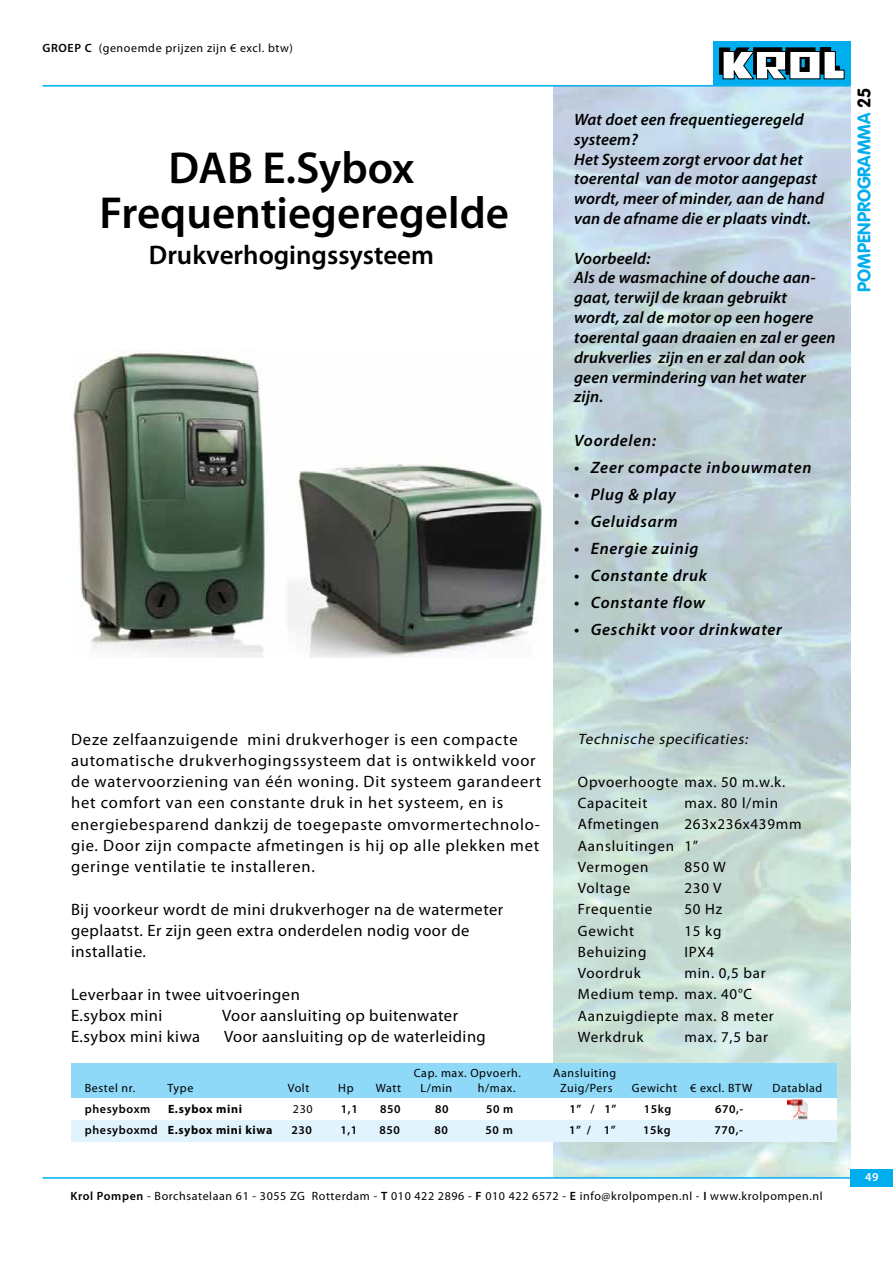
<style>
.page{position:relative;width:893px;height:1263px;background:#fff}
.page>*{position:absolute;margin:0;border:0;box-sizing:border-box;transform-origin:0 0}
.Koppen{font:600 45px "Myriad Pro";color:#000}
.Koppen-2{font:600 27px "Myriad Pro";color:#000}
.t1{font:700 18px "VAG Rounded Std";color:#00aeef}
.balken_onderin{font:16.5px/21.3px "Myriad Pro";letter-spacing:.05em;color:#000}
.kolom_opsomming{font:italic 600 16.5px/19.8px "Myriad Pro";letter-spacing:.01em;color:#000}
.balken_onderin-2{font:16.5px/21.3px "Myriad Pro";letter-spacing:.03em;color:#000}
.kolom_opsomming-2{font:italic 600 16.5px "Myriad Pro";letter-spacing:.05em;color:#000}
.body{font:15px "Myriad Pro";letter-spacing:.05em;color:#000}
.body-2{font:italic 15px "Myriad Pro";color:#000}
.balken_onderin-3{font:12.15px "Myriad Pro";letter-spacing:.05em;color:#000}
.balken_onderin-4{font:12px "Myriad Pro";letter-spacing:.05em;color:#000}
.balken_onderin-5{font:600 12px "Myriad Pro";letter-spacing:.05em;color:#000}
.balken_onderin-6{font:700 12px "Myriad Pro";letter-spacing:.05em;color:#000}
.t2{font:600 12px "Myriad Pro";color:#fff}
.s1{font-weight:600}
.s2{color:#000}
</style>
<div class="page">
<div style="left:713px;top:41px;width:137px;height:44px;background:#00aeef"></div>
<svg style="left:719px;top:47px;width:126px;height:32px;background:#849ca5"></svg>
<div style="left:71px;top:1120px;width:766px;height:21px;background:#e1f4fd"></div>
<hr style="left:43px;top:85px;width:807px;height:2px;background:#00aeef">
<hr style="left:43px;top:1177px;width:808px;height:2px;background:#00aeef">
<div style="left:71px;top:1063px;width:765px;height:35px;background:#8ed8f8"></div>
<div style="left:850px;top:1169px;width:43px;height:17px;background:#00aeef"></div>
<img style="left:788px;top:1099px;width:19px;height:20px">
<img style="left:72px;top:350px;width:472px;height:308px">
<p class="balken_onderin-4" style="left:43px;top:40px;width:252px"><span class="s1">GROEP C</span> (genoemde prijzen zijn € excl. btw)</p>
<p class="Koppen" style="left:169px;top:139px;width:247px">DAB E.Sybox</p>
<p class="Koppen" style="left:100px;top:184px;width:411px">Frequentiegeregelde</p>
<p class="Koppen-2" style="left:149px;top:237px;width:287px">Drukverhogingssysteem</p>
<p class="kolom_opsomming" style="left:574px;top:109px;width:231px">Wat doet een frequentiegeregeld systeem?</p>
<p class="kolom_opsomming" style="left:574px;top:149px;width:251px">Het Systeem zorgt ervoor dat het toerental van de motor aangepast wordt, meer of minder, aan de hand van de afname die er plaats vindt.</p>
<p class="kolom_opsomming" style="left:574px;top:248px;width:78px">Voorbeeld:</p>
<p class="kolom_opsomming" style="left:574px;top:268px;width:243px">Als de wasmachine of douche aan&shy;gaat, terwijl de kraan gebruikt</p>
<p class="kolom_opsomming" style="left:574px;top:307px;width:263px">wordt, zal de motor op een hogere toerental gaan draaien en zal er geen drukverlies zijn en er zal dan ook geen vermindering van het water zijn.</p>
<p class="kolom_opsomming-2" style="left:574px;top:430px;width:83px">Voordelen:</p>
<p class="kolom_opsomming-2" style="left:574px;top:457px;width:239px">• Zeer compacte inbouwmaten</p>
<p class="kolom_opsomming-2" style="left:574px;top:484px;width:103px">• Plug &amp; play</p>
<p class="kolom_opsomming-2" style="left:574px;top:511px;width:105px">• Geluidsarm</p>
<p class="kolom_opsomming-2" style="left:574px;top:538px;width:126px">• Energie zuinig</p>
<p class="kolom_opsomming-2" style="left:574px;top:565px;width:134px">• Constante druk</p>
<p class="kolom_opsomming-2" style="left:574px;top:592px;width:132px">• Constante flow</p>
<p class="kolom_opsomming-2" style="left:574px;top:619px;width:209px">• Geschikt voor drinkwater</p>
<p class="t1" style="left:854px;top:292px;width:206px;rotate:-90deg">POMPENPROGRAMMA <span class="s2">25</span></p>
<p class="balken_onderin" style="left:71px;top:728px;width:472px">Deze zelfaanzuigende mini drukverhoger is een compacte automatische drukverhogingssysteem dat is ontwikkeld voor de watervoorziening van één woning. Dit systeem garandeert het comfort van een constante druk in het systeem, en is energiebesparend dankzij de toegepaste omvormertechnolo&shy;gie. Door zijn compacte afmetingen is hij op alle plekken met geringe ventilatie te installeren.</p>
<p class="balken_onderin-2" style="left:71px;top:898px;width:434px">Bij voorkeur wordt de mini drukverhoger na de watermeter</p>
<p class="balken_onderin-2" style="left:71px;top:919px;width:400px">geplaatst. Er zijn geen extra onderdelen nodig voor de installatie.</p>
<p class="balken_onderin-2" style="left:71px;top:983px;width:230px">Leverbaar in twee uitvoeringen</p>
<p class="balken_onderin-2" style="left:71px;top:1004px;width:93px">E.sybox mini</p>
<p class="balken_onderin-2" style="left:222px;top:1004px;width:238px">Voor aansluiting op buitenwater</p>
<p class="balken_onderin-2" style="left:71px;top:1026px;width:131px">E.sybox mini kiwa</p>
<p class="balken_onderin-2" style="left:224px;top:1026px;width:263px">Voor aansluiting op de waterleiding</p>
<p class="body-2" style="left:578px;top:730px;width:174px">Technische specificaties:</p>
<p class="body" style="left:578px;top:772px;width:209px">Opvoerhoogte max. 50 m.w.k.</p>
<p class="body" style="left:578px;top:794px;width:71px">Capaciteit</p>
<p class="body" style="left:684px;top:794px;width:95px">max. 80 l/min</p>
<p class="body" style="left:578px;top:815px;width:83px">Afmetingen</p>
<p class="body" style="left:684px;top:815px;width:119px">263x236x439mm</p>
<p class="body" style="left:578px;top:836px;width:122px">Aansluitingen 1”</p>
<p class="body" style="left:578px;top:857px;width:72px">Vermogen</p>
<p class="body" style="left:684px;top:857px;width:43px">850 W</p>
<p class="body" style="left:578px;top:879px;width:54px">Voltage</p>
<p class="body" style="left:684px;top:879px;width:39px">230 V</p>
<p class="body" style="left:578px;top:900px;width:76px">Frequentie</p>
<p class="body" style="left:684px;top:900px;width:39px">50 Hz</p>
<p class="body" style="left:578px;top:921px;width:58px">Gewicht</p>
<p class="body" style="left:684px;top:921px;width:38px">15 kg</p>
<p class="body" style="left:578px;top:942px;width:70px">Behuizing</p>
<p class="body" style="left:684px;top:942px;width:31px">IPX4</p>
<p class="body" style="left:578px;top:964px;width:65px">Voordruk</p>
<p class="body" style="left:684px;top:964px;width:83px">min. 0,5 bar</p>
<p class="body" style="left:578px;top:985px;width:176px">Medium temp. max. 40°C</p>
<p class="body" style="left:578px;top:1006px;width:197px">Aanzuigdiepte max. 8 meter</p>
<p class="body" style="left:578px;top:1027px;width:67px">Werkdruk</p>
<p class="body" style="left:684px;top:1027px;width:85px">max. 7,5 bar</p>
<p class="balken_onderin-4" style="left:414px;top:1065px;width:109px">Cap. max. Opvoerh.</p>
<p class="balken_onderin-3" style="left:553px;top:1065px;width:64px">Aansluiting</p>
<p class="balken_onderin-4" style="left:85px;top:1080px;width:52px">Bestel nr.</p>
<p class="balken_onderin-4" style="left:168px;top:1080px;width:27px">Type</p>
<p class="balken_onderin-4" style="left:288px;top:1080px;width:23px">Volt</p>
<p class="balken_onderin-4" style="left:338px;top:1080px;width:17px">Hp</p>
<p class="balken_onderin-4" style="left:376px;top:1080px;width:27px">Watt</p>
<p class="balken_onderin-4" style="left:420px;top:1080px;width:33px">L/min</p>
<p class="balken_onderin-4" style="left:478px;top:1080px;width:39px">h/max.</p>
<p class="balken_onderin-4" style="left:560px;top:1080px;width:54px">Zuig/Pers</p>
<p class="balken_onderin-4" style="left:632px;top:1080px;width:122px">Gewicht € excl. BTW</p>
<p class="balken_onderin-4" style="left:772px;top:1080px;width:51px">Datablad</p>
<p class="balken_onderin-5" style="left:85px;top:1101px;width:67px">phesyboxm</p>
<p class="balken_onderin-6" style="left:168px;top:1101px;width:75px">E.sybox mini</p>
<p class="balken_onderin-4" style="left:293px;top:1101px;width:21px">230</p>
<p class="balken_onderin-5" style="left:341px;top:1101px;width:18px">1,1</p>
<p class="balken_onderin-5" style="left:380px;top:1101px;width:22px">850</p>
<p class="balken_onderin-5" style="left:435px;top:1101px;width:15px">80</p>
<p class="balken_onderin-5" style="left:486px;top:1101px;width:29px">50 m</p>
<p class="balken_onderin-5" style="left:570px;top:1101px;width:48px">1” / 1”</p>
<p class="balken_onderin-5" style="left:644px;top:1101px;width:29px">15kg</p>
<p class="balken_onderin-5" style="left:715px;top:1101px;width:30px">670,-</p>
<p class="balken_onderin-6" style="left:85px;top:1122px;width:189px"><span class="s1">phesyboxmd</span> E.sybox mini kiwa</p>
<p class="balken_onderin-5" style="left:292px;top:1122px;width:22px">230</p>
<p class="balken_onderin-5" style="left:340px;top:1122px;width:18px">1,1</p>
<p class="balken_onderin-5" style="left:379px;top:1122px;width:22px">850</p>
<p class="balken_onderin-5" style="left:434px;top:1122px;width:15px">80</p>
<p class="balken_onderin-5" style="left:486px;top:1122px;width:29px">50 m</p>
<p class="balken_onderin-5" style="left:569px;top:1122px;width:48px">1” / 1”</p>
<p class="balken_onderin-5" style="left:643px;top:1122px;width:29px">15kg</p>
<p class="balken_onderin-5" style="left:715px;top:1122px;width:30px">770,-</p>
<p class="balken_onderin-4" style="left:70px;top:1188px;width:754px"><span class="s1">Krol Pompen</span> - Borchsatelaan 61 - 3055 ZG Rotterdam - <span class="s1">T</span> 010 422 2896 - <span class="s1">F</span> 010 422 6572 - <span class="s1">E</span> info@krolpompen.nl - <span class="s1">I</span> www.krolpompen.nl</p>
<p class="t2" style="left:865px;top:1169px;width:15px">49</p>
</div>
